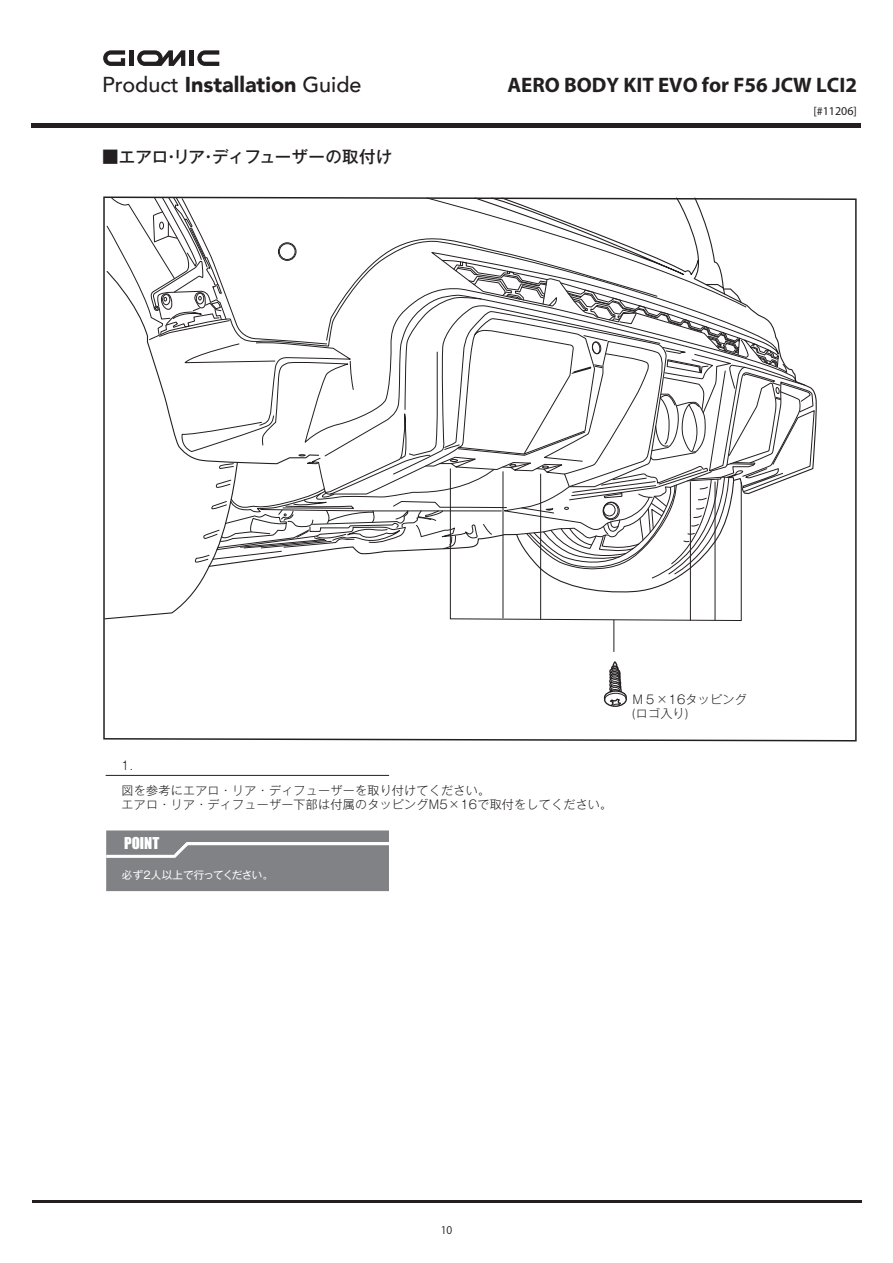
<style>
.page{position:relative;width:893px;height:1263px;background:#fff}
.page>*{position:absolute;margin:0;border:0;box-sizing:border-box;transform-origin:0 0}
.t1{font:500 21.6px "Avenir";color:#231f20}
.t2{font:700 21px "Myriad Pro";color:#231f20}
.t3{font:500 16.5px "Gothic MB101 Pro";color:#231f20}
.t4{font:15px "Impact";color:#fff}
.t5{font:300 12px/14.4px "Gothic MB101 Pro";letter-spacing:.025em;color:#231f20}
.t6{font:12px "Myriad Pro";color:#231f20}
.t7{font:10.5px "Gothic MB101 Pro";letter-spacing:.01em;color:#fff}
.t8{font:10.5px "Koz Go Pr 6 N";color:#231f20}
.s1{font-weight:900}
</style>
<div class="page">
<hr style="left:32px;top:1200px;width:829px;height:2px;background:#231f20">
<div style="left:32px;top:123px;width:829px;height:5px;background:#231f20"></div>
<div style="left:129px;top:50px;width:5px;height:16px;background:#231f20"></div>
<hr style="left:190px;top:50px;width:4px;height:16px;background:#231f20">
<svg style="left:103px;top:50px;width:22px;height:16px"></svg>
<svg style="left:197px;top:50px;width:22px;height:16px"></svg>
<svg style="left:137px;top:50px;width:48px;height:16px"></svg>
<svg style="left:103px;top:196px;width:754px;height:546px"></svg>
<svg style="left:106px;top:830px;width:283px;height:61px;background:#87898c"></svg>
<hr style="left:106px;top:775px;width:283px;height:1px;background:#231f20">
<h1 class="t1" style="left:102px;top:66px;width:261px">Product <span class="s1">Installation</span> Guide</h1>
<h3 class="t3" style="left:102px;top:143px;width:292px">■エアロ・リア・ディフューザーの取付け</h3>
<h2 class="t2" style="left:507px;top:71px;width:351px">AERO BODY KIT EVO for F56 JCW LCI2</h2>
<p class="t6" style="left:813px;top:104px;width:45px">[#11206]</p>
<p class="t5" style="left:632px;top:690px;width:117px">Ｍ５×16タッピング(ロゴ入り)</p>
<p class="t5" style="left:121px;top:751px;width:370px;line-height:25.5px">1.<br>図を参考にエアロ・リア・ディフューザーを取り付けてください。</p>
<p class="t5" style="left:122px;top:796px;width:492px">エアロ・リア・ディフューザー下部は付属のタッピングM5×16で取付をしてください。</p>
<p class="t4" style="left:124px;top:831px;width:37px">POINT</p>
<p class="t7" style="left:122px;top:866px;width:153px">必ず2人以上で行ってください。</p>
<p class="t8" style="left:441px;top:1224px;width:13px">10</p>
</div>
